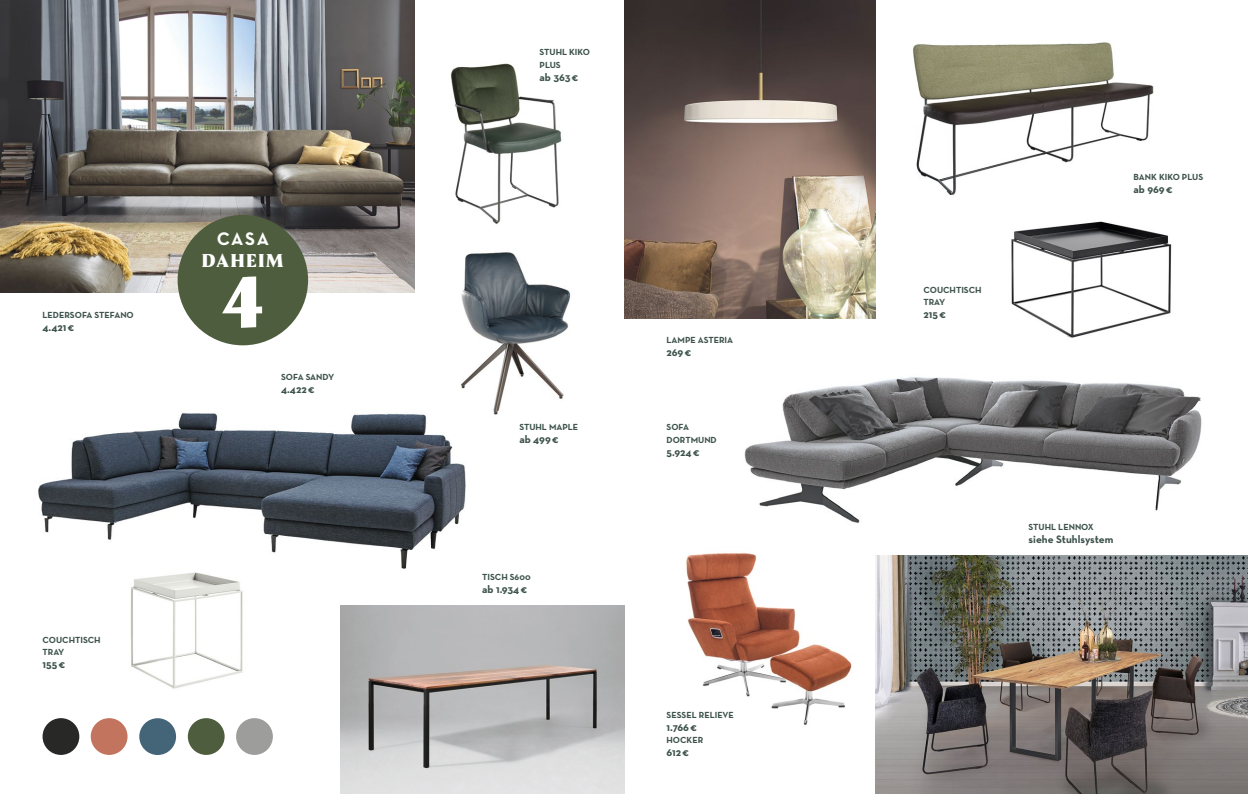
<style>
.page{position:relative;width:1248px;height:794px;background:#fff}
.page>*{position:absolute;margin:0;border:0;box-sizing:border-box;transform-origin:0 0}
.t1{font:75px "Amster Super Negra";color:#fff}
.t2{font:18.5px "Amster Super Negra";letter-spacing:.1em;color:#fff}
.t3{font:700 18.5px "Neutra Text";color:#fff}
.t4{font:700 11px "Neutra Text";color:#3d524c}
.t5{font:700 9px/12.5px "Neutra Text";color:#3d524c}
</style>
<div class="page">
<img style="left:1011px;top:221px;width:161px;height:117px">
<img style="left:686px;top:553px;width:166px;height:173px">
<img style="left:38px;top:413px;width:428px;height:156px">
<img style="left:624px;top:0;width:251px;height:319px">
<img style="left:744px;top:377px;width:458px;height:146px">
<img style="left:0;top:0;width:414px;height:293px">
<img style="left:442px;top:252px;width:129px;height:168px">
<img style="left:913px;top:42px;width:241px;height:153px">
<img style="left:340px;top:605px;width:284px;height:189px">
<img style="left:450px;top:63px;width:112px;height:161px">
<img style="left:875px;top:555px;width:372px;height:239px">
<div style="left:188px;top:718px;width:36px;height:37px;background:#4e5d3d;border-radius:50%"></div>
<div style="left:139px;top:718px;width:37px;height:37px;background:#446477;border-radius:50%"></div>
<div style="left:236px;top:718px;width:37px;height:37px;background:#9d9d9c;border-radius:50%"></div>
<div style="left:91px;top:718px;width:36px;height:37px;background:#c3745e;border-radius:50%"></div>
<div style="left:43px;top:718px;width:36px;height:37px;background:#282827;border-radius:50%"></div>
<img style="left:50px;top:522px;width:277px;height:167px">
<div style="left:178px;top:215px;width:130px;height:130px;background:#4e5d3d;border-radius:50%"></div>
<p class="t5" style="left:43px;top:308px;width:93px">LEDERSOFA STEFANO</p>
<p class="t4" style="left:43px;top:320px;width:33px">4.421€</p>
<h2 class="t3" style="left:217px;top:227px;width:54px">CASA</h2>
<h2 class="t2" style="left:202px;top:246px;width:83px">DAHEIM</h2>
<h1 class="t1" style="left:222px;top:227px;width:43px">4</h1>
<p class="t5" style="left:281px;top:371px;width:55px">SOFA SANDY</p>
<p class="t4" style="left:281px;top:383px;width:35px">4.422€</p>
<p class="t5" style="left:43px;top:633px;width:60px">COUCHTISCH<br>TRAY</p>
<p class="t4" style="left:43px;top:658px;width:24px">155€</p>
<p class="t5" style="left:539px;top:46px;width:52px">STUHL KIKO<br>PLUS</p>
<p class="t4" style="left:539px;top:70px;width:40px">ab 363€</p>
<p class="t5" style="left:519px;top:421px;width:60px">STUHL MAPLE</p>
<p class="t4" style="left:519px;top:433px;width:41px">ab 499€</p>
<p class="t5" style="left:482px;top:571px;width:50px">TISCH S600</p>
<p class="t4" style="left:482px;top:583px;width:47px">ab 1.934€</p>
<p class="t5" style="left:666px;top:333px;width:68px">LAMPE ASTERIA</p>
<p class="t4" style="left:666px;top:345px;width:26px">269€</p>
<p class="t5" style="left:666px;top:421px;width:52px">SOFA<br>DORTMUND</p>
<p class="t4" style="left:666px;top:445px;width:35px">5.924€</p>
<p class="t5" style="left:666px;top:708px;width:69px">SESSEL RELIEVE</p>
<p class="t4" style="left:666px;top:720px;width:32px">1.766€</p>
<p class="t5" style="left:666px;top:733px;width:38px">HOCKER</p>
<p class="t4" style="left:666px;top:745px;width:24px">612€</p>
<p class="t5" style="left:923px;top:283px;width:60px">COUCHTISCH<br>TRAY</p>
<p class="t4" style="left:923px;top:308px;width:24px">215€</p>
<p class="t5" style="left:1133px;top:171px;width:71px">BANK KIKO PLUS</p>
<p class="t4" style="left:1133px;top:183px;width:41px">ab 969€</p>
<p class="t5" style="left:1028px;top:521px;width:67px">STUHL LENNOX</p>
<p class="t4" style="left:1028px;top:533px;width:86px">siehe Stuhlsystem</p>
</div>
